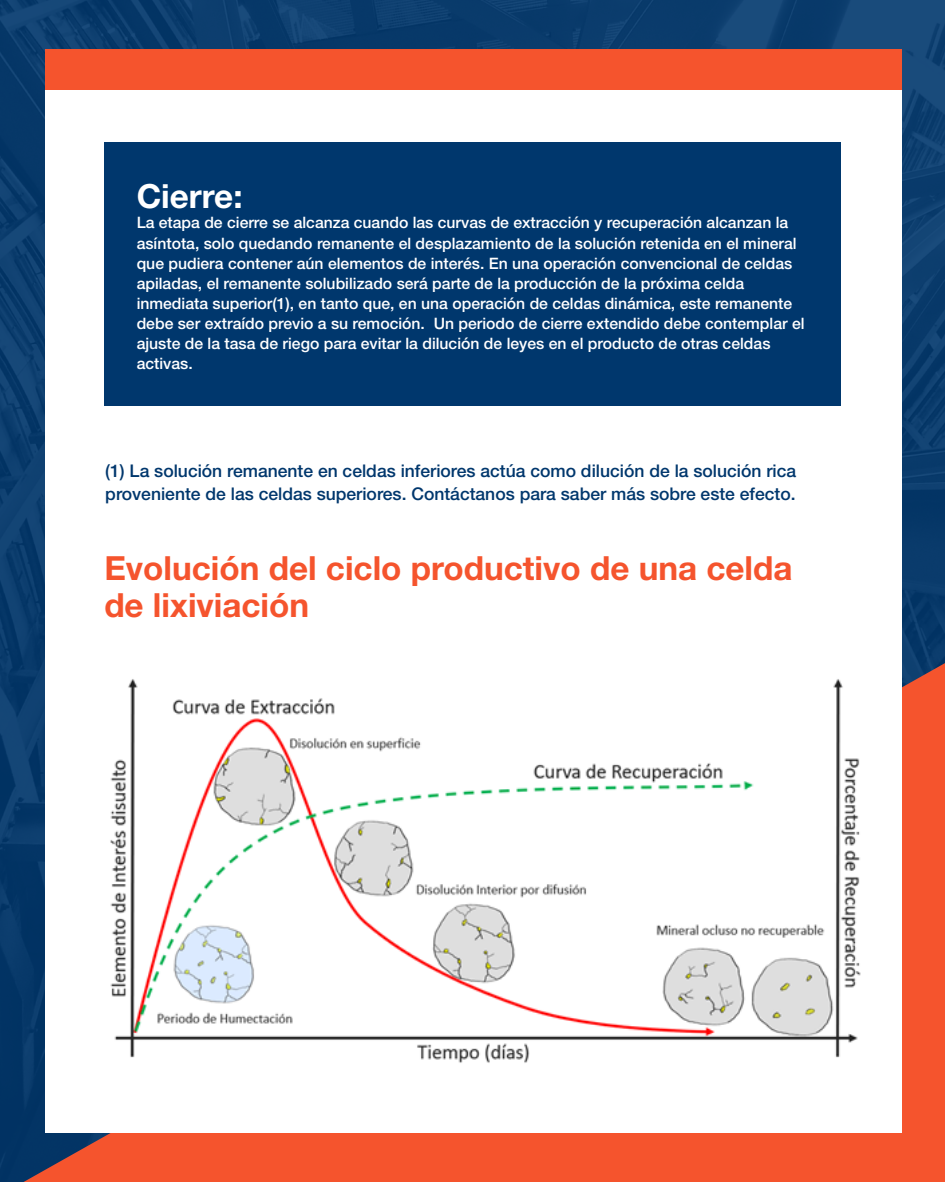
<style>
.page{position:relative;width:945px;height:1182px;background:#fff}
.page>*{position:absolute;margin:0;border:0;box-sizing:border-box;transform-origin:0 0}
.t1{font:700 33.25px/36.8px "Helvetica Neue";color:#f5542d}
.t2{font:700 33.25px "Helvetica Neue";color:#fff}
.t3{font:500 17.5px/22.8px "Helvetica Neue";color:#00376d}
.t4{font:500 15.75px/20.1px "Helvetica Neue";color:#fff}
</style>
<div class="page">
<div style="left:0;top:0;width:945px;height:1181px;background:linear-gradient(to right,#093a6b,#104172)"></div>
<svg style="left:24px;top:663px;width:921px;height:518px;background:#cc5139"></svg>
<div style="left:45px;top:49px;width:857px;height:1083px;background:#fff"></div>
<div style="left:45px;top:49px;width:857px;height:40px;background:#f5542d"></div>
<img style="left:110px;top:679px;width:751px;height:384px">
<div style="left:104px;top:142px;width:737px;height:264px;background:#00376d"></div>
<h1 class="t2" style="left:137px;top:170px;width:107px">Cierre:</h1>
<p class="t4" style="left:137px;top:212px;width:669px">La etapa de cierre se alcanza cuando las curvas de extracción y recuperación alcanzan la asíntota, solo quedando remanente el desplazamiento de la solución retenida en el mineral que pudiera contener aún elementos de interés. En una operación convencional de celdas apiladas, el remanente solubilizado será parte de la producción de la próxima celda inmediata superior(1), en tanto que, en una operación de celdas dinámica, este remanente debe ser extraído previo a su remoción. Un periodo de cierre extendido debe contemplar el ajuste de la tasa de riego para evitar la dilución de leyes en el producto de otras celdas activas.</p>
<p class="t3" style="left:105px;top:459px;width:692px">(1) La solución remanente en celdas inferiores actúa como dilución de la solución rica proveniente de las celdas superiores. Contáctanos para saber más sobre este efecto.</p>
<h1 class="t1" style="left:104px;top:551px;width:690px">Evolución del ciclo productivo de una celda de lixiviación</h1>
</div>
